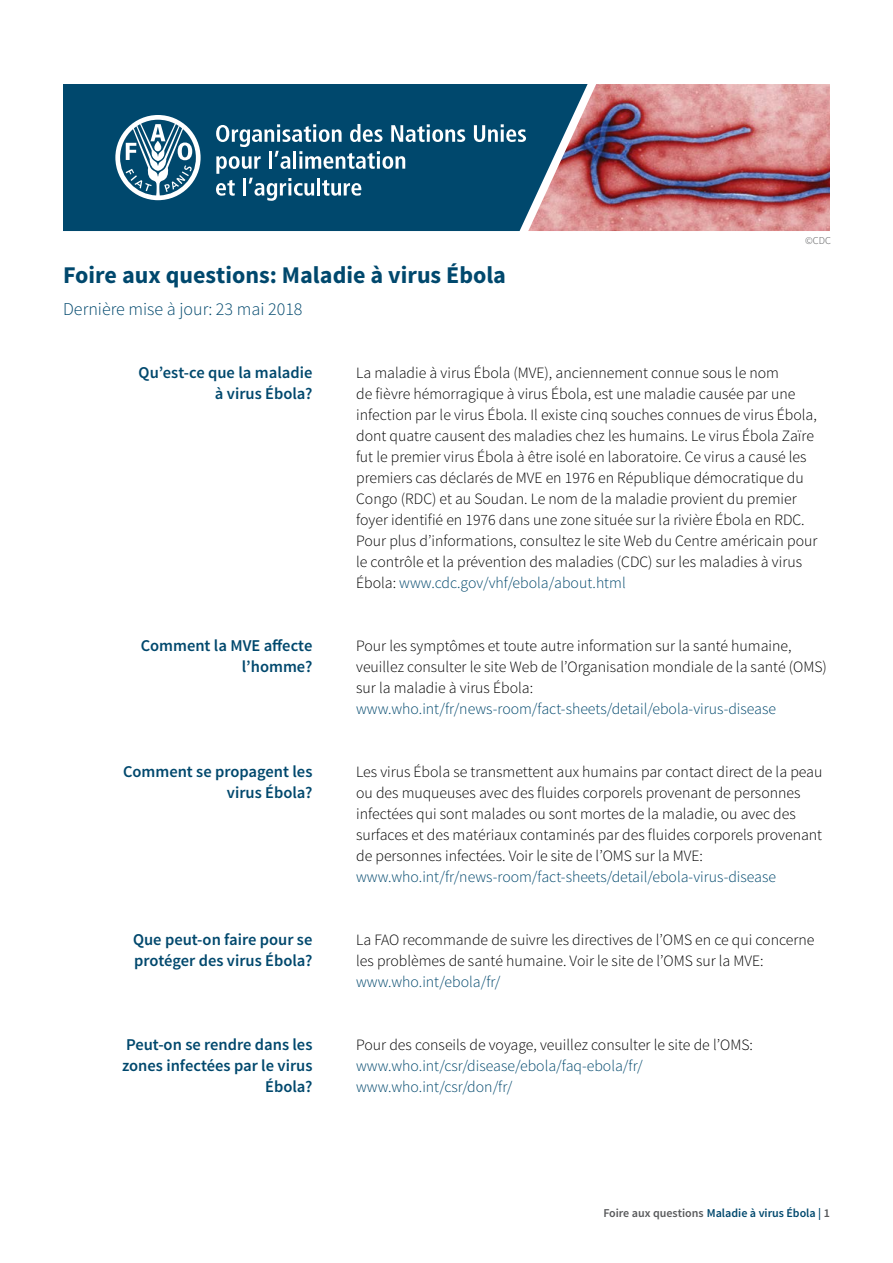
<style>
.page{position:relative;width:893px;height:1263px;background:#fff}
.page>*{position:absolute;margin:0;border:0;box-sizing:border-box;transform-origin:0 0}
.Appeal_name{font:700 24px "Source Sans Pro";color:#00486d}
.date{font:300 18px "Source Sans Pro";color:#00486d}
.Heading3{font:600 16.5px/21px "Source Sans Pro";color:#00486d;text-align:right}
.Main_text{font:300 15.75px/21px "Source Sans Pro";color:#000}
.Main_text-2{font:300 15.75px "Source Sans Pro";color:#00486d}
.t1{font:600 12px "Source Sans Pro";color:#00486d}
.Photo_credit_white{font:300 10.5px "Source Sans Pro";color:#58595b}
.s1{color:#00486d}
.s2{color:#58595b}
</style>
<div class="page">
<img style="left:588px;top:84px;width:242px;height:147px">
<svg style="left:63px;top:84px;width:525px;height:147px;background:#155172"></svg>
<svg style="left:115px;top:115px;width:86px;height:85px"></svg>
<svg style="left:474px;top:124px;width:52px;height:18px"></svg>
<svg style="left:216px;top:124px;width:249px;height:77px;background:#316b89"></svg>
<p class="Appeal_name" style="left:63px;top:259px;width:444px">Foire aux questions: Maladie à virus Ébola</p>
<p class="date" style="left:63px;top:298px;width:241px">Dernière mise à jour: 23 mai 2018</p>
<p class="Photo_credit_white" style="left:805px;top:234px;width:27px">©CDC</p>
<p class="Heading3" style="left:139px;top:362px;width:175px">Qu’est-ce que la maladie à virus Ébola?</p>
<p class="Main_text" style="left:356px;top:362px;width:463px">La maladie à virus Ébola (MVE), anciennement connue sous le nom<br>de fièvre hémorragique à virus Ébola, est une maladie causée par une infection par le virus Ébola. Il existe cinq souches connues de virus Ébola, dont quatre causent des maladies chez les humains. Le virus Ébola Zaïre fut le premier virus Ébola à être isolé en laboratoire. Ce virus a causé les premiers cas déclarés de MVE en 1976 en République démocratique du Congo (RDC) et au Soudan. Le nom de la maladie provient du premier foyer identifié en 1976 dans une zone située sur la rivière Ébola en RDC.<br>Pour plus d’informations, consultez le site Web du Centre américain pour le contrôle et la prévention des maladies (CDC) sur les maladies à virus Ébola: <span class="s1">www.cdc.gov/vhf/ebola/about.html</span></p>
<p class="Heading3" style="left:141px;top:635px;width:173px">Comment la MVE affecte l’homme?</p>
<p class="Main_text" style="left:356px;top:635px;width:472px">Pour les symptômes et toute autre information sur la santé humaine, veuillez consulter le site Web de l’Organisation mondiale de la santé (OMS) sur la maladie à virus Ébola:</p>
<p class="Main_text-2" style="left:356px;top:699px;width:421px">www.who.int/fr/news-room/fact-sheets/detail/ebola-virus-disease</p>
<p class="Heading3" style="left:123px;top:761px;width:191px">Comment se propagent les virus Ébola?</p>
<p class="Main_text" style="left:356px;top:761px;width:468px">Les virus Ébola se transmettent aux humains par contact direct de la peau ou des muqueuses avec des fluides corporels provenant de personnes infectées qui sont malades ou sont mortes de la maladie, ou avec des surfaces et des matériaux contaminés par des fluides corporels provenant de personnes infectées. Voir le site de l’OMS sur la MVE:</p>
<p class="Main_text-2" style="left:356px;top:867px;width:421px">www.who.int/fr/news-room/fact-sheets/detail/ebola-virus-disease</p>
<p class="Heading3" style="left:133px;top:929px;width:181px;text-align:left">Que peut-on faire pour se protéger des virus Ébola?</p>
<p class="Main_text" style="left:356px;top:929px;width:460px">La FAO recommande de suivre les directives de l’OMS en ce qui concerne les problèmes de santé humaine. Voir le site de l’OMS sur la MVE: <span class="s1">www.who.int/ebola/fr/</span></p>
<p class="Heading3" style="left:122px;top:1034px;width:192px">Peut-on se rendre dans les zones infectées par le virus<br>Ébola?</p>
<p class="Main_text" style="left:356px;top:1034px;width:398px">Pour des conseils de voyage, veuillez consulter le site de l’OMS:</p>
<p class="Main_text-2" style="left:356px;top:1056px;width:288px">www.who.int/csr/disease/ebola/faq-ebola/fr/</p>
<p class="Main_text-2" style="left:356px;top:1077px;width:158px">www.who.int/csr/don/fr/</p>
<p class="t1" style="left:603px;top:1206px;width:228px"><span class="s2">Foire aux questions</span> Maladie à virus Ébola | <span class="s2">1</span></p>
</div>
